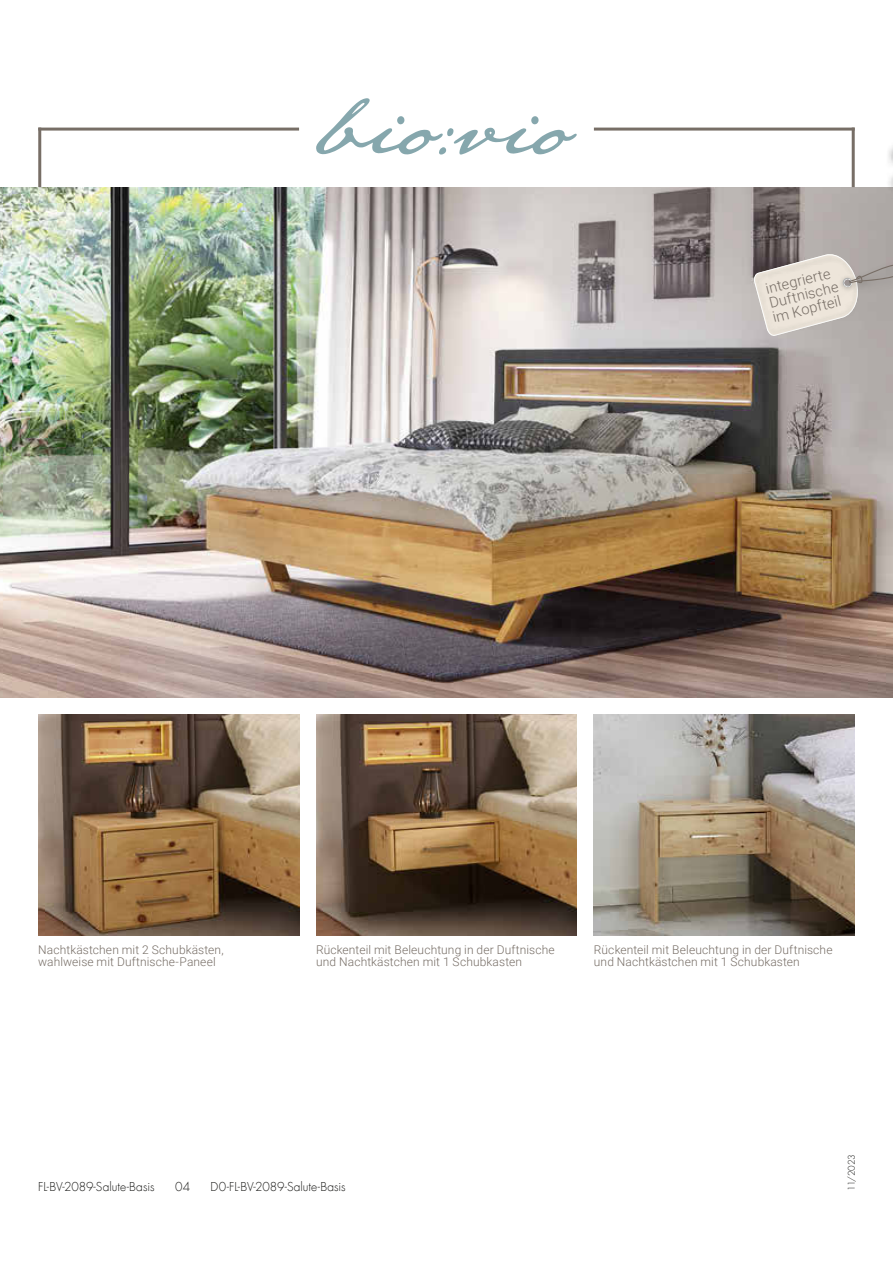
<style>
.page{position:relative;width:893px;height:1263px;background:#fff}
.page>*{position:absolute;margin:0;border:0;box-sizing:border-box;transform-origin:0 0}
.t1{font:300 14.7px/14.7px "Roboto";color:#776e66}
.t2{font:300 12px/12px "Roboto";letter-spacing:.01em;color:#776e66}
.t3{font:300 12px "Futura Com";color:#1a1a18}
.t4{font:300 9px "Futura Com";letter-spacing:-.02em;color:#1a1a18}
</style>
<div class="page">
<img style="left:0;top:187px;width:892px;height:510px">
<img style="left:892px;top:518px;width:1px;height:180px">
<svg style="left:316px;top:98px;width:261px;height:57px"></svg>
<hr style="left:38px;top:128px;width:3px;height:59px;background:#776e66">
<hr style="left:852px;top:128px;width:3px;height:59px;background:#776e66">
<hr style="left:594px;top:128px;width:261px;height:3px;background:#776e66">
<hr style="left:38px;top:128px;width:261px;height:3px;background:#776e66">
<img style="left:38px;top:714px;width:261px;height:221px">
<img style="left:316px;top:714px;width:261px;height:221px">
<img style="left:594px;top:714px;width:261px;height:221px">
<div style="left:753px;top:255px;width:107px;height:82px;background:#1a1a18;opacity:.75"></div>
<svg style="left:754px;top:252px;width:131px;height:84px;background:#cbc4bd"></svg>
<div style="left:885px;top:101px;width:8px;height:417px;background:#1a1a18;opacity:.7"></div>
<svg style="left:892px;top:139px;width:1px;height:52px"></svg>
<p class="t1" style="left:764px;top:281px;width:72px;rotate:-14deg">integrierte<br>Duftnische im Kopfteil</p>
<p class="t2" style="left:38px;top:943px;width:187px">Nachtkästchen mit 2 Schubkästen, wahlweise mit Duftnische-Paneel</p>
<p class="t2" style="left:316px;top:943px;width:240px">Rückenteil mit Beleuchtung in der Duftnische und Nachtkästchen mit 1 Schubkasten</p>
<p class="t2" style="left:594px;top:943px;width:240px">Rückenteil mit Beleuchtung in der Duftnische und Nachtkästchen mit 1 Schubkasten</p>
<p class="t3" style="left:38px;top:1178px;width:118px">FL-BV-2089-Salute-Basis</p>
<p class="t3" style="left:175px;top:1178px;width:16px">04</p>
<p class="t3" style="left:211px;top:1178px;width:137px">D0-FL-BV-2089-Salute-Basis</p>
<p class="t4" style="left:845px;top:1191px;width:38px;rotate:-90deg">11/2023</p>
</div>
